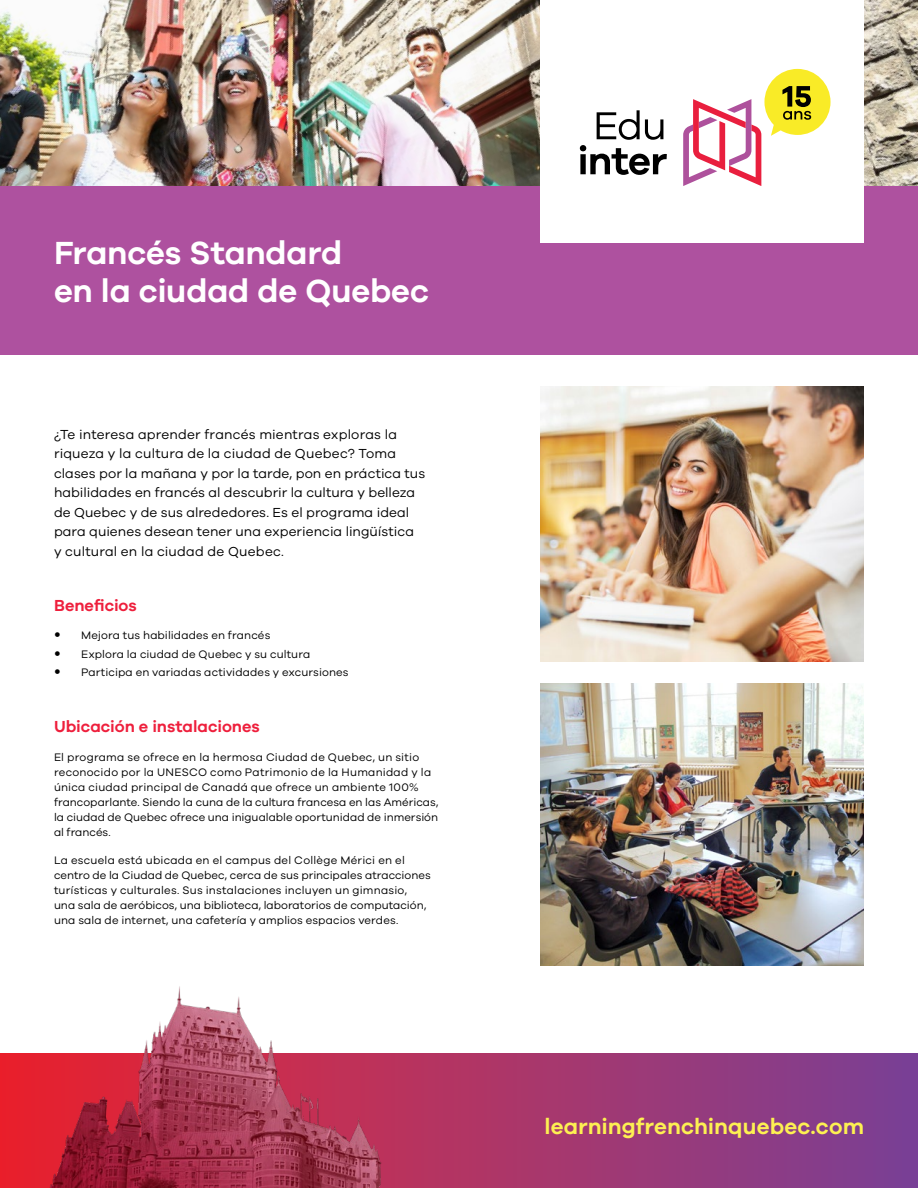
<style>
.page{position:relative;width:918px;height:1188px;background:#fff}
.page>*{position:absolute;margin:0;border:0;box-sizing:border-box;transform-origin:0 0}
.t1{font:700 33px/38px "Galano Grotesque Semi";letter-spacing:-.005em;color:#fff}
.t2{font:700 22.5px "Galano Grotesque Semi";letter-spacing:.005em;color:#fdf052}
.t3{font:700 16.5px "Galano Grotesque Semi";color:#ee1f3c}
.t4{font:13.5px/19.5px "Galano Grotesque Regular";letter-spacing:.005em;color:#000}
.t5{font:11.25px/15px "Galano Grotesque Regular";letter-spacing:.01em;color:#000}
</style>
<div class="page">
<img style="left:0;top:0;width:918px;height:186px">
<div style="left:0;top:186px;width:918px;height:169px;background:#ae519f"></div>
<div style="left:540px;top:0;width:324px;height:242px;background:#fff"></div>
<img style="left:540px;top:683px;width:324px;height:282px">
<img style="left:540px;top:386px;width:324px;height:276px">
<svg style="left:683px;top:69px;width:148px;height:117px"></svg>
<svg style="left:580px;top:110px;width:87px;height:65px"></svg>
<svg style="left:0;top:1053px;width:918px;height:135px;background:#9e3773"></svg>
<img style="left:37px;top:986px;width:358px;height:202px">
<h1 class="t1" style="left:54px;top:233px;width:377px">Francés Standard<br>en la ciudad de Quebec</h1>
<p class="t4" style="left:54px;top:424px;width:373px">¿Te interesa aprender francés mientras exploras la riqueza y la cultura de la ciudad de Quebec? Toma clases por la mañana y por la tarde, pon en práctica tus habilidades en francés al descubrir la cultura y belleza de Quebec y de sus alrededores. Es el programa ideal para quienes desean tener una experiencia lingüística<br>y cultural en la ciudad de Quebec.</p>
<h3 class="t3" style="left:54px;top:596px;width:84px">Beneficios</h3>
<p class="t5" style="left:81px;top:625px;width:269px;line-height:18.8px">Mejora tus habilidades en francés<br>Explora la ciudad de Quebec y su cultura<br>Participa en variadas actividades y excursiones</p>
<h3 class="t3" style="left:54px;top:716px;width:207px">Ubicación e instalaciones</h3>
<p class="t5" style="left:54px;top:749px;width:386px">El programa se ofrece en la hermosa Ciudad de Quebec, un sitio reconocido por la UNESCO como Patrimonio de la Humanidad y la única ciudad principal de Canadá que ofrece un ambiente 100% francoparlante. Siendo la cuna de la cultura francesa en las Américas, la ciudad de Quebec ofrece una inigualable oportunidad de inmersión al francés.</p>
<p class="t5" style="left:54px;top:852px;width:378px">La escuela está ubicada en el campus del Collège Mérici en el centro de la Ciudad de Quebec, cerca de sus principales atracciones turísticas y culturales. Sus instalaciones incluyen un gimnasio, una sala de aeróbicos, una biblioteca, laboratorios de computación, una sala de internet, una cafetería y amplios espacios verdes.</p>
<h2 class="t2" style="left:544px;top:1113px;width:321px">learningfrenchinquebec.com</h2>
</div>
